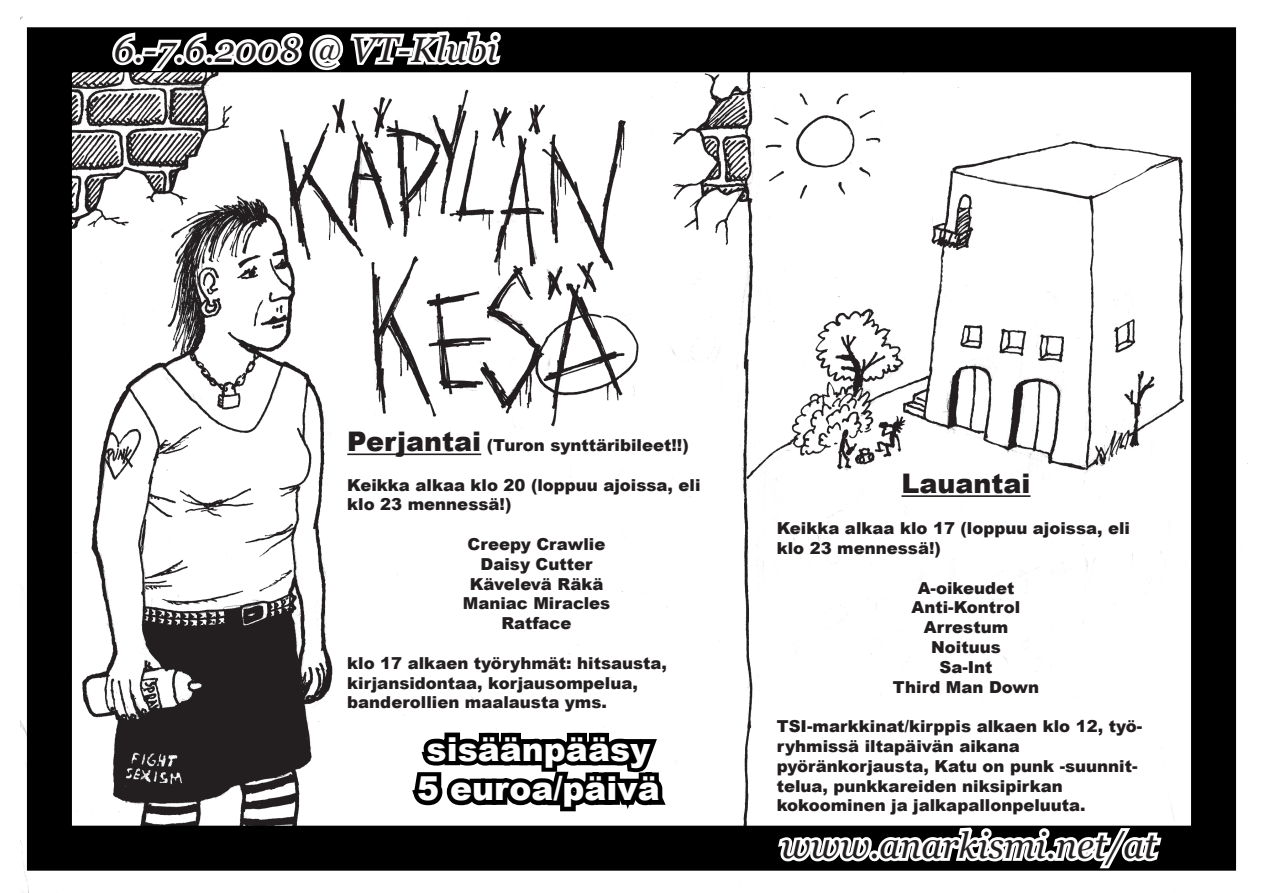
<style>
.page{position:relative;width:1263px;height:893px;background:#fff}
.page>*{position:absolute;margin:0;border:0;box-sizing:border-box;transform-origin:0 0}
.t1{font:italic 36px "Georgia";color:#231f20}
.t2{font:900 33px/39.6px "Arial";color:#fff}
.t3{font:900 27px "Arial";color:#231f20}
.t4{font:900 16.5px/19.8px "Arial";color:#231f20}
.s1{font-size:27px}
</style>
<div class="page">
<img style="left:21px;top:16px;width:1227px;height:877px">
<div style="left:27px;top:27px;width:1209px;height:844px;border:45px solid #000"></div>
<svg style="left:774px;top:823px;width:391px;height:70px"></svg>
<hr style="left:347px;top:453px;width:134px;height:2px;background:#231f20">
<hr style="left:901px;top:495px;width:129px;height:2px;background:#231f20">
<svg style="left:108px;top:26px;width:398px;height:85px"></svg>
<svg style="left:407px;top:728px;width:266px;height:97px"></svg>
<h1 class="t1" style="left:113px;top:29px;width:386px">6.-7.6.2008 @ VT-Klubi</h1>
<p class="t4" style="left:347px;top:435px;width:343px"><span class="s1">Perjantai</span> (Turon synttäribileet!!)</p>
<p class="t4" style="left:347px;top:474px;width:355px">Keikka alkaa klo 20 (loppuu ajoissa, eli klo 23 mennessä!)</p>
<p class="t4" style="left:463px;top:534px;width:149px;text-align:center">Creepy Crawlie<br>Daisy Cutter<br>Kävelevä Räkä<br>Maniac Miracles<br>Ratface</p>
<p class="t4" style="left:347px;top:652px;width:321px">klo 17 alkaen työryhmät: hitsausta, kirjansidontaa, korjausompelua, banderollien maalausta yms.</p>
<h2 class="t2" style="left:417px;top:728px;width:244px">sisäänpääsy<br>5 euroa/päivä</h2>
<h3 class="t3" style="left:901px;top:463px;width:131px">Lauantai</h3>
<p class="t4" style="left:777px;top:518px;width:355px">Keikka alkaa klo 17 (loppuu ajoissa, eli klo 23 mennessä!)</p>
<p class="t4" style="left:893px;top:577px;width:148px;text-align:center">A-oikeudet<br>Anti-Kontrol<br>Arrestum<br>Noituus<br>Sa-Int<br>Third Man Down</p>
<p class="t4" style="left:777px;top:716px;width:367px">TSI-markkinat/kirppis alkaen klo 12, työ&shy;ryhmissä iltapäivän aikana pyöränkorjausta, Katu on punk -suunnit&shy;telua, punkkareiden niksipirkan kokoominen ja jalkapallonpeluuta.</p>
<h1 class="t1" style="left:781px;top:825px;width:377px">www.anarkismi.net/at</h1>
</div>
